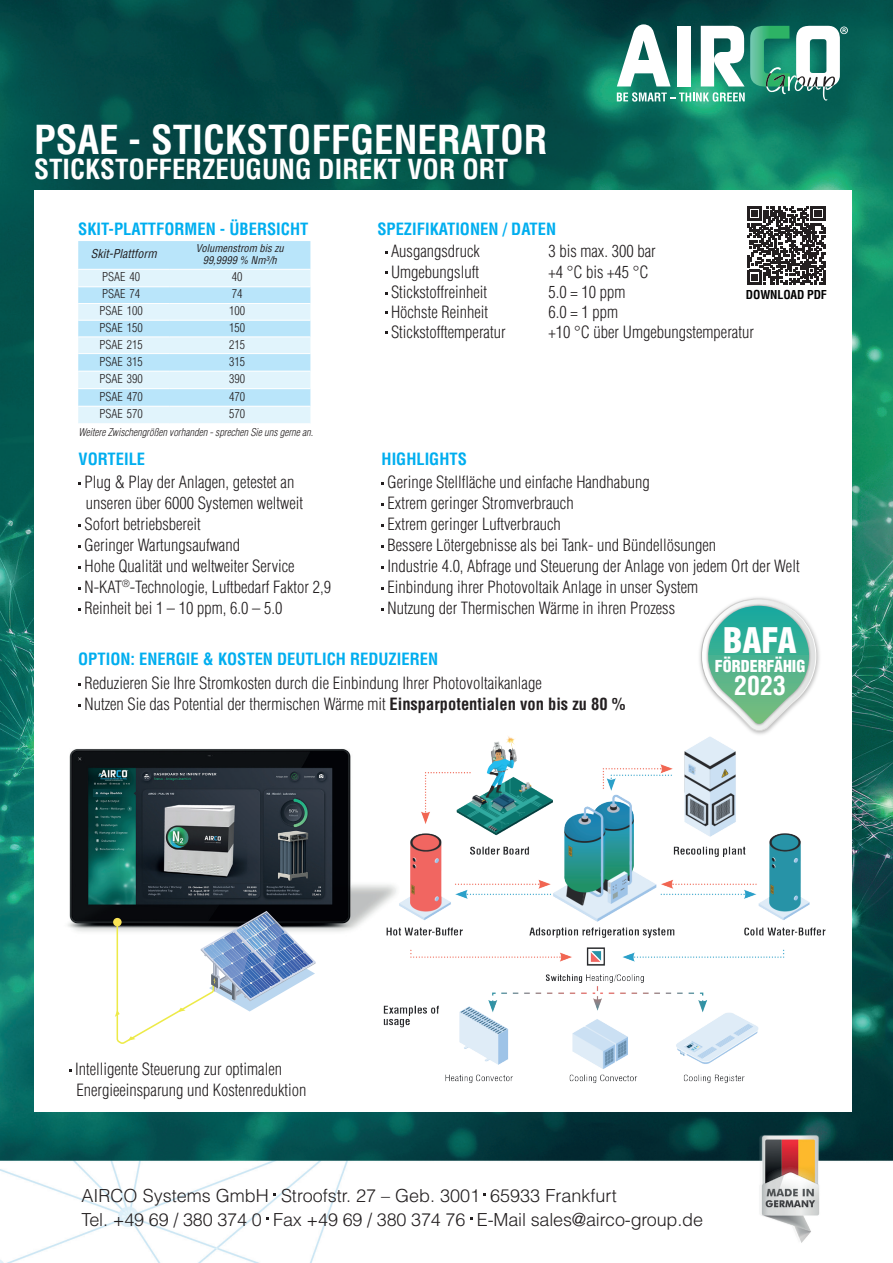
<style>
.page{position:relative;width:893px;height:1263px;background:#fff}
.page>*{position:absolute;margin:0;border:0;box-sizing:border-box;transform-origin:0 0}
.t1{font:700 condensed 39px "Helvetica LT Std";color:#fff}
.t2{font:900 condensed 34.5px "Helvetica LT Std";color:#fff}
.t3{font:700 condensed 27px "Helvetica LT Std";color:#fff}
.t4{font:700 condensed 25.8px "Helvetica LT Std";color:#fff}
.t5{font:300 18px/24px "Helvetica LT Std";color:#231f20}
.t6{font:300 condensed 16.5px/21px "Helvetica LT Std";color:#231f20}
.t7{font:700 condensed 16.5px "Helvetica LT Std";color:#00aeef}
.t8{font:900 condensed 16.05px "Helvetica LT Std";color:#fff}
.t9{font:300 condensed 12px "Helvetica LT Std";color:#231f20}
.t10{font:italic condensed 12px "Helvetica LT Std";color:#231f20}
.t11{font:700 condensed 12px "Helvetica LT Std";letter-spacing:-.01em;color:#000001}
.t12{font:italic 300 condensed 10.5px "Helvetica LT Std";letter-spacing:-.005em;color:#231f20}
.t13{font:italic condensed 10.5px/12.6px "Helvetica LT Std";color:#231f20;text-align:center}
.s1{font-weight:700}
</style>
<div class="page">
<img style="left:0;top:0;width:893px;height:1263px">
<div style="left:34px;top:190px;width:817px;height:921px;background:#fff"></div>
<svg style="left:78px;top:241px;width:232px;height:182px"></svg>
<hr style="left:78px;top:269px;width:91px;height:1px;background:#fff">
<hr style="left:169px;top:269px;width:141px;height:1px;background:#fff">
<hr style="left:78px;top:286px;width:91px;height:1px;background:#fff">
<hr style="left:169px;top:286px;width:141px;height:1px;background:#fff">
<hr style="left:78px;top:303px;width:91px;height:1px;background:#fff">
<hr style="left:169px;top:303px;width:141px;height:1px;background:#fff">
<hr style="left:78px;top:320px;width:91px;height:1px;background:#fff">
<hr style="left:169px;top:320px;width:141px;height:1px;background:#fff">
<hr style="left:78px;top:336px;width:91px;height:1px;background:#fff">
<hr style="left:169px;top:336px;width:141px;height:1px;background:#fff">
<hr style="left:78px;top:353px;width:91px;height:1px;background:#fff">
<hr style="left:169px;top:353px;width:141px;height:1px;background:#fff">
<hr style="left:78px;top:371px;width:91px;height:1px;background:#fff">
<hr style="left:169px;top:371px;width:141px;height:1px;background:#fff">
<hr style="left:78px;top:388px;width:91px;height:1px;background:#fff">
<hr style="left:169px;top:388px;width:141px;height:1px;background:#fff">
<hr style="left:78px;top:406px;width:91px;height:1px;background:#fff">
<hr style="left:169px;top:406px;width:141px;height:1px;background:#fff">
<img style="left:753px;top:597px;width:67px;height:77px">
<svg style="left:699px;top:598px;width:118px;height:130px"></svg>
<img style="left:383px;top:728px;width:443px;height:355px">
<img style="left:68px;top:736px;width:334px;height:202px">
<svg style="left:115px;top:911px;width:201px;height:133px"></svg>
<img style="left:241px;top:913px;width:36px;height:47px">
<div style="left:113px;top:918px;width:9px;height:8px;background:#f9e355;border-radius:50%"></div>
<img style="left:745px;top:1119px;width:83px;height:131px">
<svg style="left:617px;top:24px;width:231px;height:78px"></svg>
<svg style="left:747px;top:206px;width:78px;height:78px"></svg>
<h1 class="t1" style="left:34px;top:116px;width:515px">PSAE - STICKSTOFFGENERATOR</h1>
<h3 class="t3" style="left:34px;top:152px;width:476px">STICKSTOFFERZEUGUNG DIREKT VOR ORT</h3>
<p class="t7" style="left:78px;top:219px;width:232px">SKIT-PLATTFORMEN - ÜBERSICHT</p>
<p class="t10" style="left:91px;top:247px;width:67px">Skit-Plattform</p>
<p class="t13" style="left:196px;top:242px;width:89px">Volumenstrom bis zu<br>99,9999 % Nm³/h</p>
<p class="t9" style="left:102px;top:269px;width:40px">PSAE 40</p>
<p class="t9" style="left:232px;top:269px;width:12px">40</p>
<p class="t9" style="left:102px;top:287px;width:40px">PSAE 74</p>
<p class="t9" style="left:232px;top:287px;width:12px">74</p>
<p class="t9" style="left:99px;top:303px;width:45px">PSAE 100</p>
<p class="t9" style="left:229px;top:303px;width:17px">100</p>
<p class="t9" style="left:99px;top:320px;width:45px">PSAE 150</p>
<p class="t9" style="left:229px;top:320px;width:17px">150</p>
<p class="t9" style="left:99px;top:337px;width:45px">PSAE 215</p>
<p class="t9" style="left:229px;top:337px;width:17px">215</p>
<p class="t9" style="left:99px;top:354px;width:45px">PSAE 315</p>
<p class="t9" style="left:229px;top:354px;width:17px">315</p>
<p class="t9" style="left:99px;top:371px;width:45px">PSAE 390</p>
<p class="t9" style="left:229px;top:371px;width:17px">390</p>
<p class="t9" style="left:99px;top:389px;width:45px">PSAE 470</p>
<p class="t9" style="left:229px;top:389px;width:17px">470</p>
<p class="t9" style="left:99px;top:406px;width:45px">PSAE 570</p>
<p class="t9" style="left:229px;top:406px;width:17px">570</p>
<p class="t12" style="left:79px;top:425px;width:236px">Weitere Zwischengrößen vorhanden - sprechen Sie uns gerne an.</p>
<p class="t7" style="left:377px;top:219px;width:180px">SPEZIFIKATIONEN / DATEN</p>
<p class="t6" style="left:391px;top:241px;width:90px">Ausgangsdruck</p>
<p class="t6" style="left:548px;top:241px;width:109px">3 bis max. 300 bar</p>
<p class="t6" style="left:391px;top:261px;width:89px">Umgebungsluft</p>
<p class="t6" style="left:548px;top:261px;width:102px">+4 °C bis +45 °C</p>
<p class="t6" style="left:391px;top:282px;width:116px;line-height:19.8px">Stickstoffreinheit<br>Höchste Reinheit<br>Stickstofftemperatur</p>
<p class="t6" style="left:548px;top:282px;width:207px;line-height:19.8px">5.0 = 10 ppm<br>6.0 = 1 ppm<br>+10 °C über Umgebungstemperatur</p>
<p class="t11" style="left:746px;top:287px;width:83px">DOWNLOAD PDF</p>
<p class="t7" style="left:382px;top:448px;width:87px">HIGHLIGHTS</p>
<p class="t6" style="left:388px;top:471px;width:414px">Geringe Stellfläche und einfache Handhabung<br>Extrem geringer Stromverbrauch<br>Extrem geringer Luftverbrauch<br>Bessere Lötergebnisse als bei Tank- und Bündellösungen<br>Industrie 4.0, Abfrage und Steuerung der Anlage von jedem Ort der Welt Einbindung ihrer Photovoltaik Anlage in unser System<br>Nutzung der Thermischen Wärme in ihren Prozess</p>
<p class="t7" style="left:79px;top:448px;width:68px">VORTEILE</p>
<p class="t6" style="left:85px;top:471px;width:248px">Plug &amp; Play der Anlagen, getestet an unseren über 6000 Systemen weltweit Sofort betriebsbereit<br>Geringer Wartungsaufwand<br>Hohe Qualität und weltweiter Service N-KAT<sup>®</sup>-Technologie, Luftbedarf Faktor 2,9<br>Reinheit bei 1 – 10 ppm, 6.0 – 5.0</p>
<p class="t7" style="left:78px;top:648px;width:361px">OPTION: ENERGIE &amp; KOSTEN DEUTLICH REDUZIEREN</p>
<p class="t6" style="left:85px;top:672px;width:542px">Reduzieren Sie Ihre Stromkosten durch die Einbindung Ihrer Photovoltaikanlage<br>Nutzen Sie das Potential der thermischen Wärme mit <span class="s1">Einsparpotentialen von bis zu 80 %</span></p>
<h2 class="t2" style="left:723px;top:619px;width:75px">BAFA</h2>
<p class="t8" style="left:715px;top:656px;width:92px">FÖRDERFÄHIG</p>
<h3 class="t4" style="left:734px;top:669px;width:53px">2023</h3>
<p class="t6" style="left:75px;top:1058px;width:233px">Intelligente Steuerung zur optimalen<br>Energieeinsparung und Kostenreduktion</p>
<p class="t5" style="left:82px;top:1183px;width:623px">AIRCO Systems GmbH Stroofstr. 27 – Geb. 3001 65933 Frankfurt<br>Tel. +49 69 / 380 374 0 Fax +49 69 / 380 374 76 E-Mail sales@airco-group.de</p>
</div>
